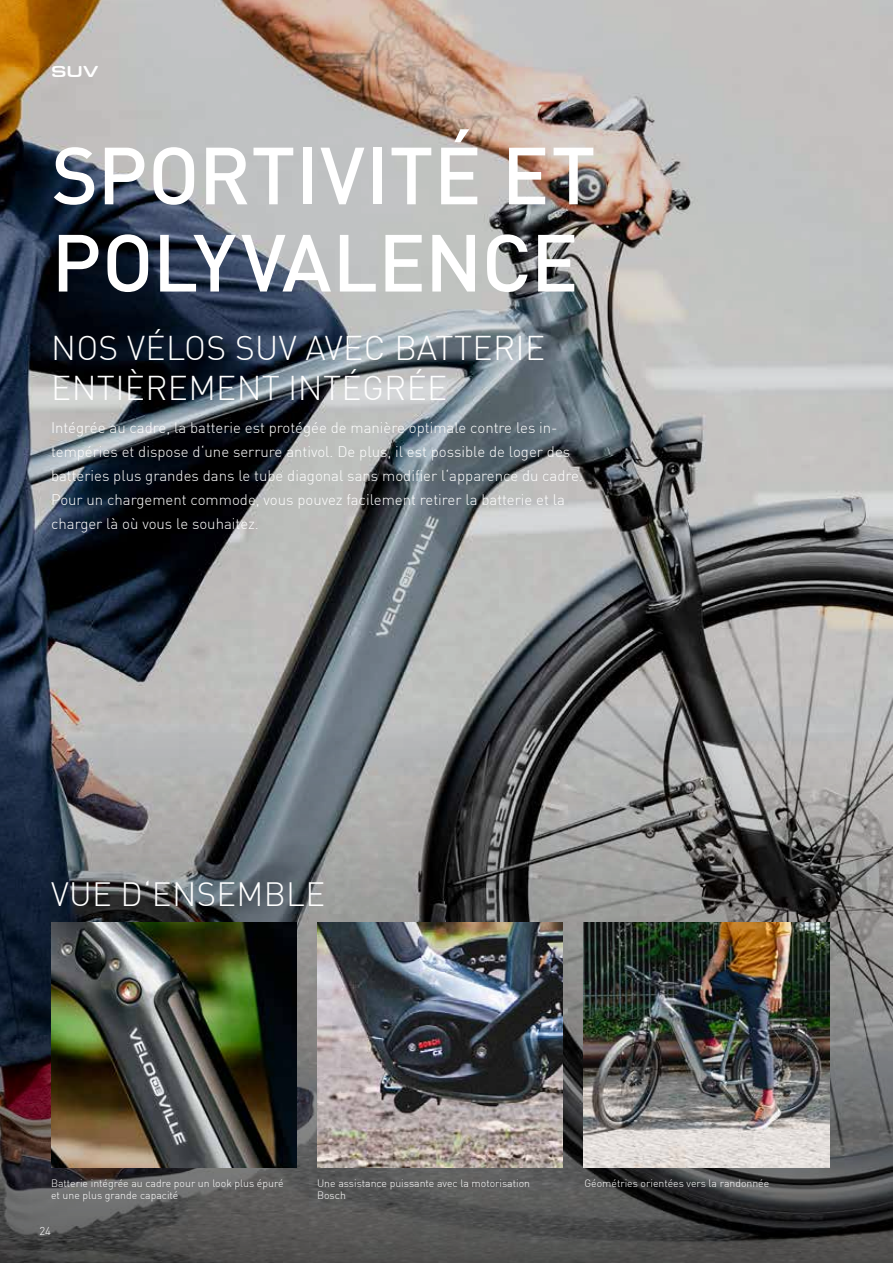
<style>
.page{position:relative;width:893px;height:1263px;background:#fff}
.page>*{position:absolute;margin:0;border:0;box-sizing:border-box;transform-origin:0 0}
.t1{font:500 79.65px/87.2px "FFDIN Profor IIC";color:#fff}
.t2{font:300 33.6px/40.3px "FFDIN Profor IIC";letter-spacing:.01em;color:#fff}
.t3{font:300 33px "FFDIN Profor IIC";letter-spacing:.01em;color:#fff}
.t4{font:500 16.5px "Eurostile Round Extended";color:#fff}
.t5{font:300 15px/24px "FFDIN Profor IIC";color:#fff}
.t6{font:300 11.25px "FFDIN Profor IIC";color:#fff}
.t7{font:300 10.5px/12.6px "FFDIN Profor IIC";color:#fff}
</style>
<div class="page">
<img style="left:0;top:0;width:893px;height:1263px">
<img style="left:51px;top:922px;width:245px;height:245px">
<img style="left:317px;top:922px;width:246px;height:246px">
<img style="left:584px;top:922px;width:245px;height:245px">
<p class="t4" style="left:51px;top:60px;width:49px">SUV</p>
<h1 class="t1" style="left:51px;top:127px;width:546px">SPORTIVITÉ ET<br>POLYVALENCE</h1>
<h2 class="t2" style="left:51px;top:325px;width:495px">NOS VÉLOS SUV AVEC BATTERIE<br>ENTIÈREMENT INTÉGRÉE</h2>
<p class="t5" style="left:51px;top:415px;width:534px">Intégrée au cadre, la batterie est protégée de manière optimale contre les in‑ tempéries et dispose d‘une serrure antivol. De plus, il est possible de loger des batteries plus grandes dans le tube diagonal sans modifier l‘apparence du cadre.<br>Pour un chargement commode, vous pouvez facilement retirer la batterie et la charger là où vous le souhaitez.</p>
<h3 class="t3" style="left:51px;top:869px;width:276px">VUE D‘ENSEMBLE</h3>
<p class="t7" style="left:51px;top:1176px;width:234px">Batterie intégrée au cadre pour un look plus épuré et une plus grande capacité</p>
<p class="t7" style="left:317px;top:1176px;width:215px">Une assistance puissante avec la motorisation<br>Bosch</p>
<p class="t7" style="left:584px;top:1176px;width:186px">Géométries orientées vers la randonnée</p>
<p class="t6" style="left:39px;top:1223px;width:13px">24</p>
</div>
